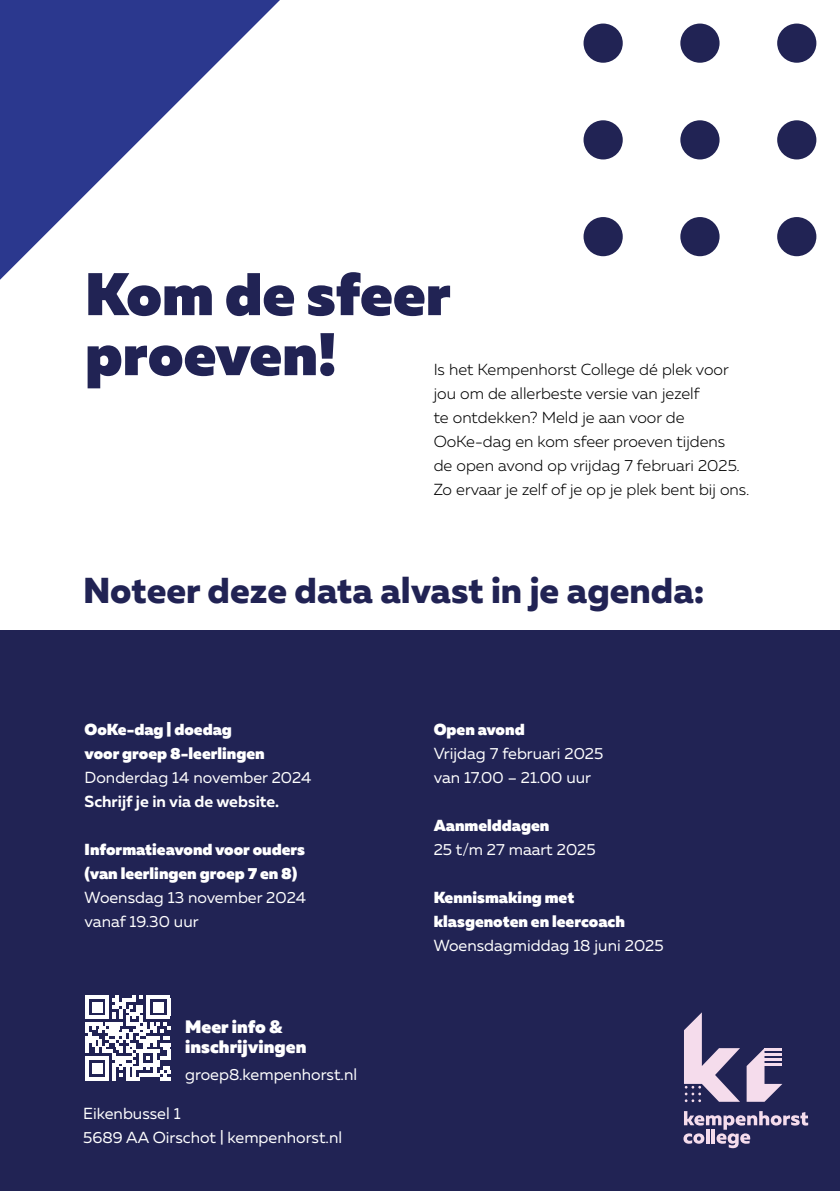
<style>
.page{position:relative;width:840px;height:1191px;background:#fff}
.page>*{position:absolute;margin:0;border:0;box-sizing:border-box;transform-origin:0 0}
.t1{font:900 60px/60px "Muller";color:#212354}
.t2{font:800 36px "Muller";color:#212354}
.t3{font:900 18px/20px "Muller";color:#fff}
.t4{font:16px/24px "Muller";color:#fff}
.t5{font:300 16px/24px "Muller";color:#000}
.t6{font:900 16px/24px "Muller";color:#fff}
.t7{font:700 16px "Muller";color:#fff}
</style>
<div class="page">
<svg style="left:0;top:0;width:280px;height:280px"></svg>
<div style="left:583px;top:24px;width:39px;height:39px;background:#212354;border-radius:50%"></div>
<div style="left:680px;top:24px;width:39px;height:39px;background:#212354;border-radius:50%"></div>
<div style="left:776px;top:24px;width:39px;height:39px;background:#212354;border-radius:50%"></div>
<div style="left:583px;top:120px;width:39px;height:39px;background:#212354;border-radius:50%"></div>
<div style="left:680px;top:120px;width:39px;height:39px;background:#212354;border-radius:50%"></div>
<div style="left:776px;top:120px;width:39px;height:39px;background:#212354;border-radius:50%"></div>
<div style="left:583px;top:217px;width:39px;height:39px;background:#212354;border-radius:50%"></div>
<div style="left:680px;top:217px;width:39px;height:39px;background:#212354;border-radius:50%"></div>
<div style="left:776px;top:217px;width:39px;height:39px;background:#212354;border-radius:50%"></div>
<div style="left:0;top:630px;width:839px;height:561px;background:#212354"></div>
<svg style="left:684px;top:1012px;width:55px;height:90px"></svg>
<svg style="left:683px;top:1111px;width:124px;height:37px"></svg>
<svg style="left:746px;top:1048px;width:36px;height:53px"></svg>
<svg style="left:85px;top:995px;width:85px;height:85px"></svg>
<svg style="left:85px;top:1076px;width:24px;height:4px"></svg>
<div style="left:92px;top:1063px;width:10px;height:10px;background:#fff"></div>
<h1 class="t1" style="left:85px;top:265px;width:367px">Kom de sfeer proeven!</h1>
<p class="t5" style="left:433px;top:357px;width:317px">Is het Kempenhorst College dé plek voor jou om de allerbeste versie van jezelf<br>te ontdekken? Meld je aan voor de OoKe-dag en kom sfeer proeven tijdens<br>de open avond op vrijdag 7 februari 2025.<br>Zo ervaar je zelf of je op je plek bent bij ons.</p>
<h2 class="t2" style="left:83px;top:568px;width:622px">Noteer deze data alvast in je agenda:</h2>
<p class="t6" style="left:85px;top:718px;width:181px">OoKe-dag | doedag voor groep 8-leerlingen</p>
<p class="t4" style="left:85px;top:765px;width:228px">Donderdag 14 november 2024</p>
<p class="t7" style="left:85px;top:791px;width:196px">Schrijf je in via de website.</p>
<p class="t6" style="left:85px;top:838px;width:222px">Informatieavond voor ouders (van leerlingen groep 7 en 8)</p>
<p class="t4" style="left:85px;top:885px;width:223px">Woensdag 13 november 2024 vanaf 19.30 uur</p>
<p class="t3" style="left:185px;top:1017px;width:122px">Meer info &amp; inschrijvingen</p>
<p class="t4" style="left:185px;top:1062px;width:173px">groep8.kempenhorst.nl</p>
<p class="t4" style="left:83px;top:1101px;width:260px">Eikenbussel 1<br>5689 AA Oirschot | kempenhorst.nl</p>
<p class="t6" style="left:433px;top:718px;width:92px">Open avond</p>
<p class="t4" style="left:433px;top:741px;width:171px">Vrijdag 7 februari 2025 van 17.00 – 21.00 uur</p>
<p class="t6" style="left:433px;top:814px;width:117px">Aanmelddagen</p>
<p class="t4" style="left:433px;top:837px;width:163px">25 t/m 27 maart 2025</p>
<p class="t6" style="left:433px;top:886px;width:193px">Kennismaking met klasgenoten en leercoach</p>
<p class="t4" style="left:433px;top:933px;width:231px">Woensdagmiddag 18 juni 2025</p>
</div>
